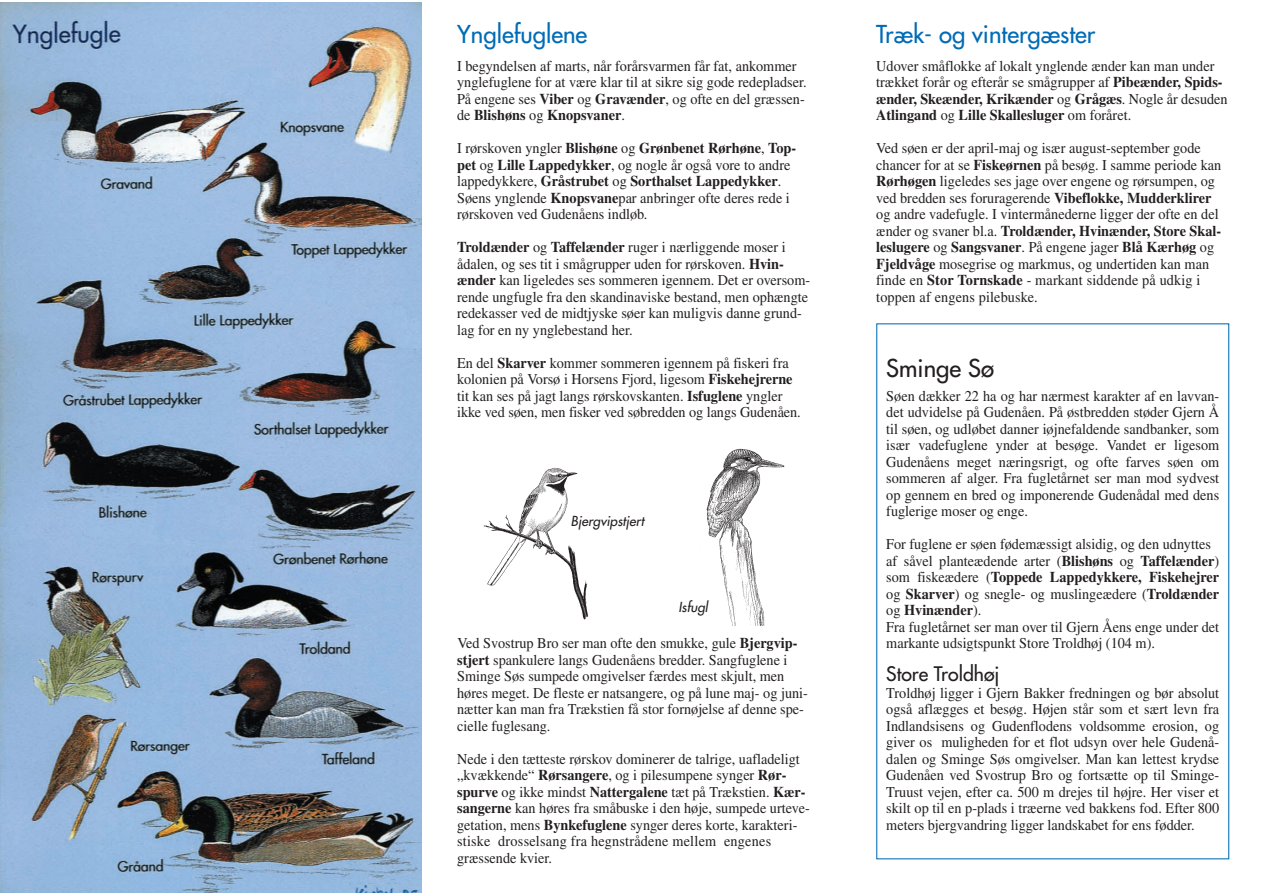
<style>
.page{position:relative;width:1262px;height:893px;background:#fff}
.page>*{position:absolute;margin:0;border:0;box-sizing:border-box;transform-origin:0 0}
.t1{font:24px "Futura";color:#006bb6}
.t2{font:24px "Futura";color:#231f20}
.t3{font:19.5px "Futura";color:#231f20}
.t4{font:15px/16.5px "Times";color:#231f20;scale:.95 1}
.t5{font:italic 13.5px "Futura";color:#231f20}
.s1{font-weight:700}
</style>
<div class="page">
<img style="left:0;top:3px;width:422px;height:889px">
<img style="left:483px;top:467px;width:105px;height:153px">
<img style="left:706px;top:448px;width:79px;height:177px">
<div style="left:678px;top:600px;width:39px;height:21px;background:#fff"></div>
<h1 class="t1" style="left:457px;top:22px;width:132px">Ynglefuglene</h1>
<p class="t4" style="left:457px;top:59px;width:369px">I begyndelsen af marts, når forårsvarmen får fat, ankommer ynglefuglene for at være klar til at sikre sig gode redepladser.<br>På engene ses <span class="s1">Viber</span> og <span class="s1">Gravænder</span>, og ofte en del græssen&shy;de <span class="s1">Blishøns</span> og <span class="s1">Knopsvaner</span>.</p>
<p class="t4" style="left:457px;top:141px;width:358px">I rørskoven yngler <span class="s1">Blishøne</span> og <span class="s1">Grønbenet Rørhøne</span>, <span class="s1">Top&shy;pet</span> og <span class="s1">Lille Lappedykker</span>, og nogle år også vore to andre lappedykkere, <span class="s1">Gråstrubet</span> og <span class="s1">Sorthalset Lappedykker</span>.<br>Søens ynglende <span class="s1">Knopsvane</span>par anbringer ofte deres rede i rørskoven ved Gudenåens indløb.</p>
<p class="t4" style="left:457px;top:240px;width:373px"><span class="s1">Troldænder</span> og <span class="s1">Taffelænder</span> ruger i nærliggende moser i ådalen, og ses tit i smågrupper uden for rørskoven. <span class="s1">Hvin&shy;ænder</span> kan ligeledes ses sommeren igennem. Det er oversom&shy;rende ungfugle fra den skandinaviske bestand, men ophængte redekasser ved de midtjyske søer kan muligvis danne grund&shy;lag for en ny ynglebestand her.</p>
<p class="t4" style="left:457px;top:356px;width:363px">En del <span class="s1">Skarver</span> kommer sommeren igennem på fiskeri fra kolonien på Vorsø i Horsens Fjord, ligesom <span class="s1">Fiskehejrerne </span>tit kan ses på jagt langs rørskovskanten. <span class="s1">Isfuglene</span> yngler ikke ved søen, men fisker ved søbredden og langs Gudenåen.</p>
<p class="t5" style="left:571px;top:514px;width:75px">Bjergvipstjert</p>
<p class="t5" style="left:678px;top:600px;width:31px">Isfugl</p>
<p class="t4" style="left:457px;top:636px;width:371px">Ved Svostrup Bro ser man ofte den smukke, gule <span class="s1">Bjergvip&shy;stjert</span> spankulere langs Gudenåens bredder. Sangfuglene i Sminge Søs sumpede omgivelser færdes mest skjult, men høres meget. De fleste er natsangere, og på lune maj- og juni&shy;nætter kan man fra Trækstien få stor fornøjelse af denne spe&shy;cielle fuglesang.</p>
<p class="t4" style="left:457px;top:752px;width:373px">Nede i den tætteste rørskov dominerer de talrige, uafladeligt „kvækkende“ <span class="s1">Rørsangere</span>, og i pilesumpene synger <span class="s1">Rør&shy;spurve</span> og ikke mindst <span class="s1">Nattergalene</span> tæt på Trækstien. <span class="s1">Kær&shy;sangerne</span> kan høres fra småbuske i den høje, sumpede urteve&shy;getation, mens <span class="s1">Bynkefuglene</span> synger deres korte, karakteri&shy;stiske drosselsang fra hegnstrådene mellem engenes græssende kvier.</p>
<h1 class="t1" style="left:876px;top:22px;width:221px">Træk- og vintergæster</h1>
<p class="t4" style="left:876px;top:59px;width:371px">Udover småflokke af lokalt ynglende ænder kan man under trækket forår og efterår se smågrupper af <span class="s1">Pibeænder, Spids&shy;ænder, Skeænder, Krikænder</span> og <span class="s1">Grågæs</span>. Nogle år desuden <span class="s1">Atlingand</span> og <span class="s1">Lille Skallesluger</span> om foråret.</p>
<p class="t4" style="left:876px;top:141px;width:365px">Ved søen er der april-maj og især august-september gode chancer for at se <span class="s1">Fiskeørnen</span> på besøg. I samme periode kan <span class="s1">Rørhøgen</span> ligeledes ses jage over engene og rørsumpen, og ved bredden ses foruragerende <span class="s1">Vibeflokke, Mudderklirer </span>og andre vadefugle. I vintermånederne ligger der ofte en del ænder og svaner bl.a. <span class="s1">Troldænder, Hvinænder, Store Skal&shy;leslugere</span> og <span class="s1">Sangsvaner</span>. På engene jager <span class="s1">Blå Kærhøg</span> og <span class="s1">Fjeldvåge</span> mosegrise og markmus, og undertiden kan man finde en <span class="s1">Stor Tornskade</span> - markant siddende på udkig i toppen af engens pilebuske.</p>
<h1 class="t2" style="left:886px;top:356px;width:109px">Sminge Sø</h1>
<p class="t4" style="left:886px;top:389px;width:352px;text-align:justify">Søen dækker 22 ha og har nærmest karakter af en lavvan&shy;det udvidelse på Gudenåen. På østbredden støder Gjern Å til søen, og udløbet danner iøjnefaldende sandbanker, som især vadefuglene ynder at besøge. Vandet er ligesom Gudenåens meget næringsrigt, og ofte farves søen om sommeren af alger. Fra fugletårnet ser man mod sydvest op gennem en bred og imponerende Gudenådal med dens fuglerige moser og enge.</p>
<p class="t4" style="left:886px;top:537px;width:352px">For fuglene er søen fødemæssigt alsidig, og den udnyttes af såvel planteædende arter (<span class="s1">Blishøns</span> og <span class="s1">Taffelænder</span>) som fiskeædere (<span class="s1">Toppede Lappedykkere, Fiskehejrer </span>og <span class="s1">Skarver</span>) og snegle- og muslingeædere (<span class="s1">Troldænder </span>og <span class="s1">Hvinænder</span>).<br>Fra fugletårnet ser man over til Gjern Åens enge under det markante udsigtspunkt Store Troldhøj (104 m).</p>
<h2 class="t3" style="left:886px;top:664px;width:115px">Store Troldhøj</h2>
<p class="t4" style="left:886px;top:686px;width:352px;text-align:justify">Troldhøj ligger i Gjern Bakker fredningen og bør absolut også aflægges et besøg. Højen står som et sært levn fra Indlandsisens og Gudenflodens voldsomme erosion, og giver os muligheden for et flot udsyn over hele Gudenå&shy;dalen og Sminge Søs omgivelser. Man kan lettest krydse Gudenåen ved Svostrup Bro og fortsætte op til Sminge-Truust vejen, efter ca. 500 m drejes til højre. Her viser et skilt op til en p-plads i træerne ved bakkens fod. Efter 800 meters bjergvandring ligger landskabet for ens fødder.</p>
</div>
